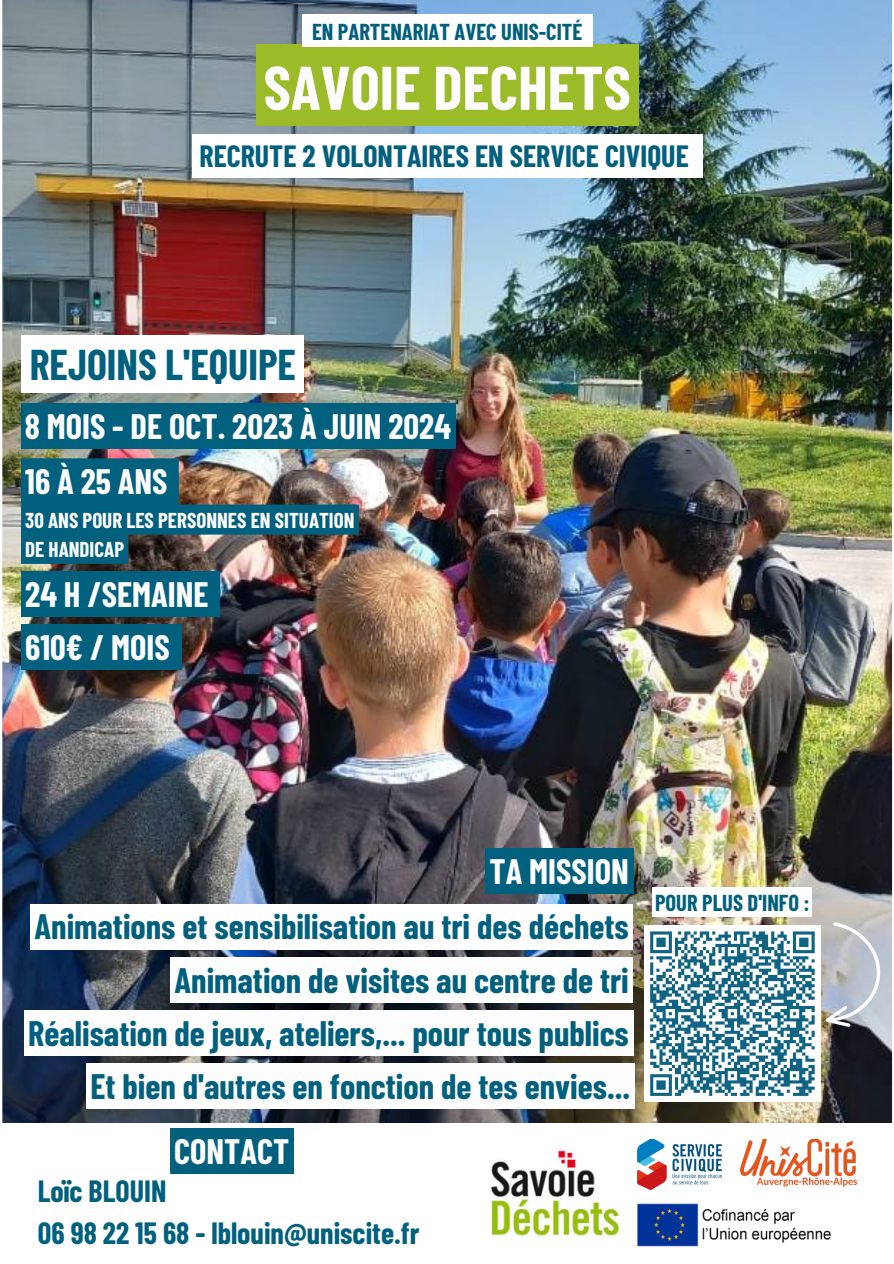
<style>
.page{position:relative;width:894px;height:1264px;background:#fff}
.page>*{position:absolute;margin:0;border:0;box-sizing:border-box;transform-origin:0 0}
.t1{font:700 61.5px "Barlow Condensed";color:#fefdfe}
.t2{font:700 42px "Barlow Condensed";color:#00607e}
.t3{font:700 34.5px "Barlow Condensed";color:#00607e}
.t4{font:700 34.5px "Barlow Condensed";color:#fefdfe}
.t5{font:700 30px "Barlow Condensed";color:#00607e}
.t6{font:700 22.5px "Barlow Condensed";color:#00607e}
.t7{font:700 21px "Barlow Condensed";color:#fefdfe}
</style>
<div class="page">
<img style="left:740px;top:1139px;width:116px;height:48px">
<img style="left:637px;top:1203px;width:194px;height:44px">
<img style="left:637px;top:1139px;width:84px;height:50px">
<img style="left:2px;top:0;width:891px;height:1138px">
<img style="left:485px;top:1125px;width:139px;height:112px">
<div style="left:643px;top:925px;width:177px;height:177px;background:#fff"></div>
<svg style="left:647px;top:894px;width:246px;height:203px"></svg>
<div style="left:485px;top:848px;width:148px;height:46px;background:#00607e"></div>
<div style="left:30px;top:903px;width:602px;height:46px;background:#fff"></div>
<div style="left:170px;top:957px;width:462px;height:46px;background:#fefdfe"></div>
<div style="left:24px;top:1010px;width:609px;height:46px;background:#fefdfe"></div>
<div style="left:652px;top:887px;width:160px;height:29px;background:#fff"></div>
<div style="left:22px;top:335px;width:282px;height:58px;background:#fff"></div>
<img style="left:21px;top:458px;width:338px;height:106px">
<div style="left:21px;top:571px;width:199px;height:46px;background:#00607e"></div>
<div style="left:21px;top:403px;width:434px;height:46px;background:#00607e"></div>
<div style="left:21px;top:624px;width:160px;height:46px;background:#00607e"></div>
<div style="left:170px;top:1127px;width:123px;height:46px;background:#00607e"></div>
<svg style="left:170px;top:1171px;width:124px;height:3px"></svg>
<div style="left:256px;top:44px;width:382px;height:82px;background:#9bbb29"></div>
<div style="left:302px;top:14px;width:290px;height:33px;background:#fff"></div>
<div style="left:192px;top:134px;width:510px;height:43px;background:#fff"></div>
<div style="left:86px;top:1063px;width:548px;height:46px;background:#fefdfe"></div>
<p class="t6" style="left:312px;top:17px;width:272px">EN PARTENARIAT AVEC UNIS-CITÉ</p>
<p class="t1" style="left:263px;top:48px;width:368px">SAVOIE DECHETS</p>
<p class="t5" style="left:199px;top:137px;width:490px">RECRUTE 2 VOLONTAIRES EN SERVICE CIVIQUE</p>
<p class="t2" style="left:30px;top:338px;width:268px">REJOINS L'EQUIPE</p>
<p class="t4" style="left:25px;top:404px;width:428px">8 MOIS - DE OCT. 2023 À JUIN 2024</p>
<p class="t4" style="left:25px;top:459px;width:144px">16 À 25 ANS</p>
<p class="t7" style="left:25px;top:507px;width:331px">30 ANS POUR LES PERSONNES EN SITUATION</p>
<p class="t7" style="left:25px;top:536px;width:100px">DE HANDICAP</p>
<p class="t4" style="left:25px;top:572px;width:185px">24 H /SEMAINE</p>
<p class="t4" style="left:25px;top:625px;width:146px">610€ / MOIS</p>
<p class="t4" style="left:489px;top:849px;width:141px">TA MISSION</p>
<p class="t3" style="left:35px;top:905px;width:595px">Animations et sensibilisation au tri des déchets</p>
<p class="t3" style="left:174px;top:958px;width:455px">Animation de visites au centre de tri</p>
<p class="t3" style="left:28px;top:1011px;width:602px">Réalisation de jeux, ateliers,... pour tous publics</p>
<p class="t3" style="left:90px;top:1064px;width:541px">Et bien d'autres en fonction de tes envies...</p>
<p class="t4" style="left:174px;top:1129px;width:117px">CONTACT</p>
<p class="t5" style="left:38px;top:1172px;width:130px">Loïc BLOUIN</p>
<p class="t5" style="left:38px;top:1213px;width:383px">06 98 22 15 68 - lblouin@uniscite.fr</p>
<p class="t6" style="left:655px;top:888px;width:156px">POUR PLUS D'INFO :</p>
</div>
